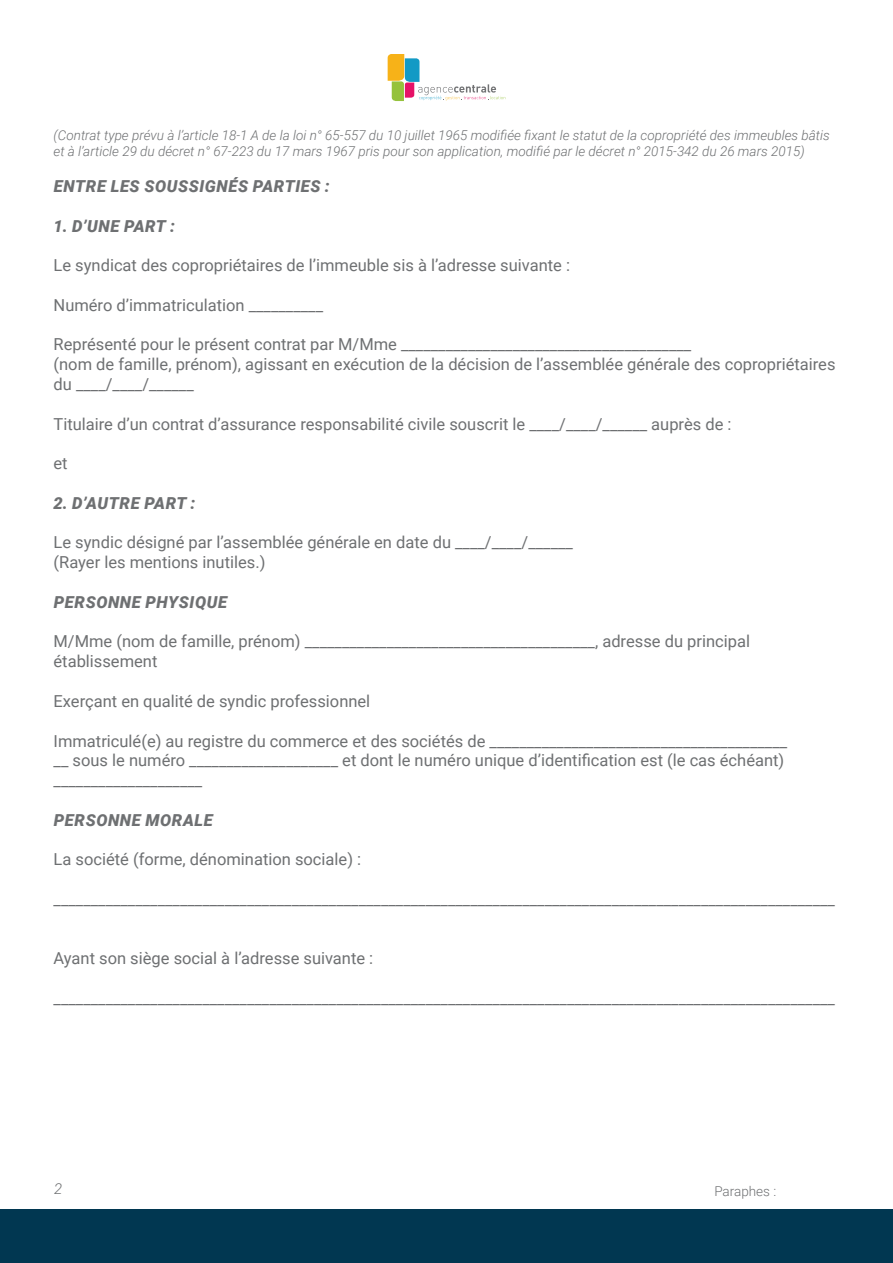
<style>
.page{position:relative;width:893px;height:1263px;background:#fff}
.page>*{position:absolute;margin:0;border:0;box-sizing:border-box;transform-origin:0 0}
.t1{font:16.5px/19.8px "Roboto";color:#6e7072}
.t2{font:italic 900 16.5px "Roboto";letter-spacing:.035em;color:#6e7072}
.t3{font:italic 300 15px "Roboto";color:#6e7072}
.t4{font:italic 300 13.5px/16.2px "Roboto";color:#6e7072}
.t5{font:300 13.5px "Roboto";color:#6e7072}
</style>
<div class="page">
<div style="left:0;top:1209px;width:893px;height:54px;background:#013751"></div>
<svg style="left:388px;top:54px;width:117px;height:47px"></svg>
<p class="t4" style="left:54px;top:126px;width:778px">(Contrat type prévu à l’article 18-1 A de la loi n° 65-557 du 10 juillet 1965 modifiée fixant le statut de la copropriété des immeubles bâtis et à l’article 29 du décret n° 67-223 du 17 mars 1967 pris pour son application, modifié par le décret n° 2015-342 du 26 mars 2015)</p>
<p class="t2" style="left:54px;top:175px;width:277px">ENTRE LES SOUSSIGNÉS PARTIES :</p>
<p class="t2" style="left:54px;top:214px;width:123px">1. D’UNE PART :</p>
<p class="t1" style="left:54px;top:255px;width:518px">Le syndicat des copropriétaires de l’immeuble sis à l’adresse suivante :</p>
<p class="t1" style="left:54px;top:294px;width:271px">Numéro d’immatriculation __________</p>
<p class="t1" style="left:54px;top:334px;width:783px">Représenté pour le présent contrat par M/Mme _______________________________________<br>(nom de famille, prénom), agissant en exécution de la décision de l’assemblée générale des copropriétaires du ____/____/______</p>
<p class="t1" style="left:54px;top:413px;width:679px">Titulaire d’un contrat d’assurance responsabilité civile souscrit le ____/____/______ auprès de :</p>
<p class="t1" style="left:54px;top:453px;width:16px">et</p>
<p class="t2" style="left:54px;top:491px;width:143px">2. D’AUTRE PART :</p>
<p class="t1" style="left:54px;top:532px;width:521px">Le syndic désigné par l’assemblée générale en date du ____/____/______ (Rayer les mentions inutiles.)</p>
<p class="t2" style="left:54px;top:590px;width:175px">PERSONNE PHYSIQUE</p>
<p class="t1" style="left:54px;top:631px;width:698px">M/Mme (nom de famille, prénom) _______________________________________, adresse du principal établissement</p>
<p class="t1" style="left:54px;top:690px;width:318px">Exerçant en qualité de syndic professionnel</p>
<p class="t1" style="left:54px;top:730px;width:735px">Immatriculé(e) au registre du commerce et des sociétés de ________________________________________ __ sous le numéro ____________________ et dont le numéro unique d’identification est (le cas échéant) ____________________</p>
<p class="t2" style="left:54px;top:808px;width:161px">PERSONNE MORALE</p>
<p class="t1" style="left:54px;top:849px;width:309px">La société (forme, dénomination sociale) :</p>
<p class="t1" style="left:54px;top:888px;width:783px">_________________________________________________________________________________________________________</p>
<p class="t1" style="left:54px;top:948px;width:321px">Ayant son siège social à l’adresse suivante :</p>
<p class="t1" style="left:54px;top:987px;width:783px">_________________________________________________________________________________________________________</p>
<p class="t3" style="left:54px;top:1178px;width:10px">2</p>
<p class="t5" style="left:714px;top:1182px;width:63px">Paraphes :</p>
</div>
